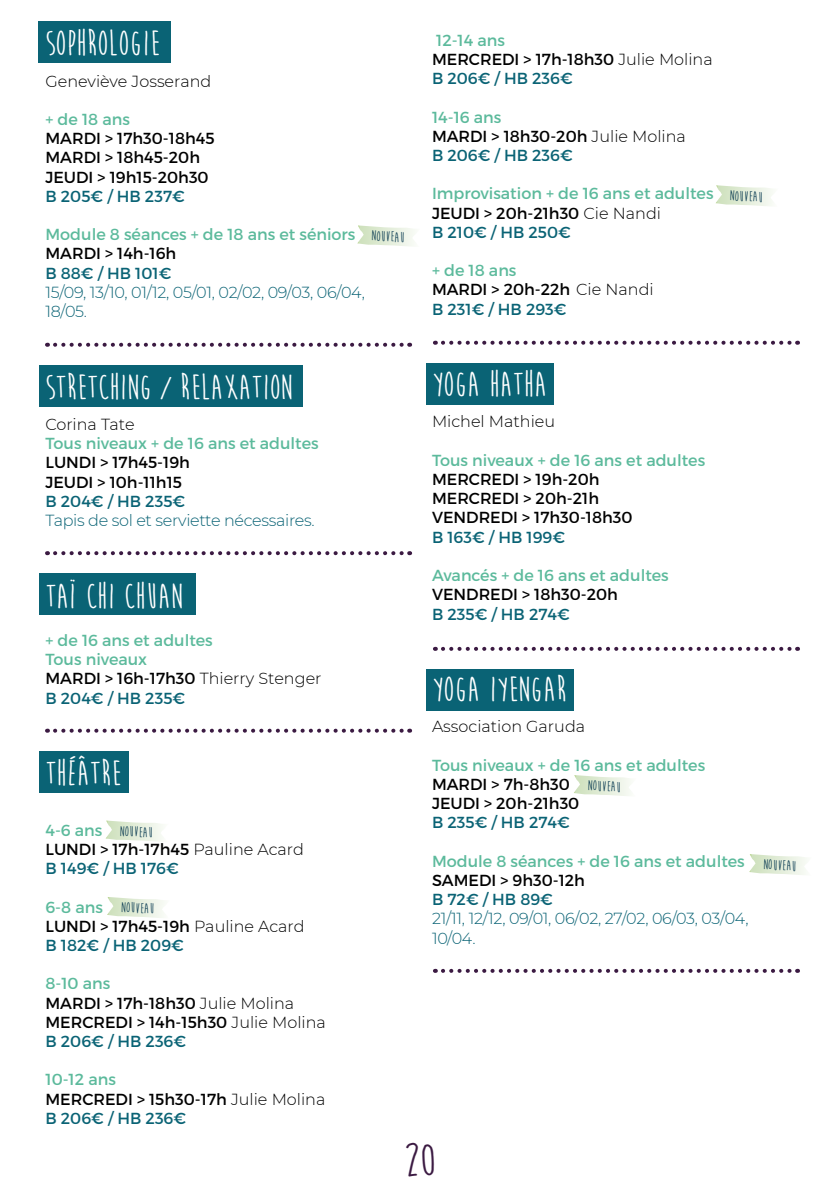
<style>
.page{position:relative;width:840px;height:1191px;background:#fff}
.page>*{position:absolute;margin:0;border:0;box-sizing:border-box;transform-origin:0 0}
.t1{font:700 48px "Moon Flower";color:#3b1a42}
.t2{font:700 36px "Moon Flower";color:#fff}
.t3{font:16px/19.2px "Montserrat";color:#000}
.t4{font:16px/19.2px "Montserrat";color:#5cba9c}
.t5{font:300 16px/19.2px "Montserrat";letter-spacing:-.02em;color:#0a6375}
.t6{font:16px "Montserrat";color:#0a6375}
.t7{font:300 16px "Montserrat";color:#000}
.t8{font:700 14.6px "Moon Flower";color:#0d3d54}
.s1{color:#1a637d}
.s2{color:#5cba9c}
.s3{font-weight:300}
.s4{color:#0a6375}
.s5{color:#000}
.s6{font-weight:300;color:#000}
</style>
<div class="page">
<svg style="left:55px;top:343px;width:355px;height:4px"></svg>
<div style="left:40px;top:365px;width:262px;height:41px;background:#0a6375"></div>
<svg style="left:55px;top:551px;width:355px;height:4px"></svg>
<div style="left:40px;top:573px;width:156px;height:42px;background:#0a6375"></div>
<svg style="left:55px;top:728px;width:355px;height:4px"></svg>
<div style="left:40px;top:751px;width:89px;height:41px;background:#0a6375"></div>
<svg style="left:442px;top:341px;width:355px;height:4px"></svg>
<div style="left:426px;top:363px;width:127px;height:41px;background:#0a6375"></div>
<svg style="left:442px;top:647px;width:355px;height:4px"></svg>
<div style="left:426px;top:669px;width:147px;height:41px;background:#0a6375"></div>
<svg style="left:442px;top:969px;width:355px;height:4px"></svg>
<div style="left:38px;top:21px;width:133px;height:42px;background:#0a6375"></div>
<svg style="left:357px;top:225px;width:58px;height:21px"></svg>
<svg style="left:716px;top:185px;width:57px;height:21px"></svg>
<svg style="left:106px;top:820px;width:57px;height:21px"></svg>
<svg style="left:107px;top:897px;width:57px;height:21px"></svg>
<svg style="left:574px;top:775px;width:57px;height:21px"></svg>
<svg style="left:749px;top:854px;width:58px;height:21px"></svg>
<h2 class="t2" style="left:45px;top:25px;width:116px">SOPHROLOGIE</h2>
<p class="t7" style="left:45px;top:70px;width:167px">Geneviève Josserand</p>
<p class="t4" style="left:45px;top:110px;width:86px">+ de 18 ans</p>
<p class="t3" style="left:45px;top:129px;width:170px">MARDI &gt; 17h30-18h45<br>MARDI &gt; 18h45-20h<br>JEUDI &gt; 19h15-20h30</p>
<p class="t6" style="left:45px;top:186px;width:141px">B 205€ / HB 237€</p>
<p class="t4" style="left:45px;top:225px;width:311px">Module 8 séances + de 18 ans et séniors</p>
<p class="t3" style="left:45px;top:244px;width:132px">MARDI &gt; 14h-16h</p>
<p class="t6" style="left:45px;top:263px;width:127px">B 88€ / HB 101€</p>
<p class="t5" style="left:45px;top:282px;width:321px">15/09, 13/10, 01/12, 05/01, 02/02, 09/03, 06/04,<br>18/05<span class="s1">.</span></p>
<p class="t8" style="left:371px;top:228px;width:35px;rotate:3deg">NOUVEAU</p>
<p class="t3" style="left:432px;top:30px;width:282px"><span class="s2">12-14 ans<br></span>MERCREDI &gt; 17h-18h30 <span class="s3">Julie Molina<br></span><span class="s4">B 206€ / HB 236€</span></p>
<p class="t3" style="left:432px;top:107px;width:255px"><span class="s2">14-16 ans<br></span>MARDI &gt; 18h30-20h <span class="s3">Julie Molina<br></span><span class="s4">B 206€ / HB 236€</span></p>
<p class="t4" style="left:432px;top:184px;width:283px">Improvisation + de 16 ans et adultes<br><span class="s5">JEUDI &gt; 20h-21h30</span> <span class="s6">Cie Nandi<br></span><span class="s4">B 210€ / HB 250€</span></p>
<p class="t3" style="left:432px;top:261px;width:223px"><span class="s2">+ de 18 ans<br></span>MARDI &gt; 20h-22h <span class="s3">Cie Nandi<br></span><span class="s4">B 231€ / HB 293€</span></p>
<p class="t8" style="left:729px;top:188px;width:35px;rotate:3deg">NOUVEAU</p>
<h2 class="t2" style="left:45px;top:368px;width:248px">STRETCHING / RELAXATION</h2>
<p class="t7" style="left:45px;top:413px;width:91px">Corina Tate</p>
<p class="t4" style="left:45px;top:434px;width:274px">Tous niveaux + de 16 ans et adultes</p>
<p class="t3" style="left:45px;top:453px;width:146px">LUNDI &gt; 17h45-19h<br>JEUDI &gt; 10h-11h15</p>
<p class="t6" style="left:45px;top:491px;width:141px">B 204€ / HB 235€</p>
<p class="t5" style="left:45px;top:510px;width:270px">Tapis de sol et serviette nécessaires.</p>
<h2 class="t2" style="left:45px;top:577px;width:139px">TAÏ CHI CHUAN</h2>
<p class="t4" style="left:45px;top:630px;width:277px">+ de 16 ans et adultes<br>Tous niveaux<br><span class="s5">MARDI &gt; 16h-17h30</span> <span class="s6">Thierry Stenger<br></span><span class="s4">B 204€ / HB 235€</span></p>
<h2 class="t2" style="left:45px;top:754px;width:77px">THÉÂTRE</h2>
<p class="t3" style="left:45px;top:820px;width:260px"><span class="s2">4-6 ans<br></span>LUNDI &gt; 17h-17h45 <span class="s3">Pauline Acard<br></span><span class="s4">B 149€ / HB 176€</span></p>
<p class="t3" style="left:45px;top:897px;width:260px"><span class="s2">6-8 ans<br></span>LUNDI &gt; 17h45-19h <span class="s3">Pauline Acard<br></span><span class="s4">B 182€ / HB 209€</span></p>
<p class="t3" style="left:45px;top:974px;width:282px"><span class="s2">8-10 ans<br></span>MARDI &gt; 17h-18h30 <span class="s3">Julie Molina<br></span>MERCREDI &gt; 14h-15h30 <span class="s3">Julie Molina<br></span><span class="s4">B 206€ / HB 236€</span></p>
<p class="t3" style="left:45px;top:1070px;width:281px"><span class="s2">10-12 ans<br></span>MERCREDI &gt; 15h30-17h <span class="s3">Julie Molina<br></span><span class="s4">B 206€ / HB 236€</span></p>
<p class="t8" style="left:120px;top:823px;width:35px;rotate:3deg">NOUVEAU</p>
<p class="t8" style="left:121px;top:899px;width:35px;rotate:3deg">NOUVEAU</p>
<h2 class="t2" style="left:432px;top:366px;width:116px">YOGA HATHA</h2>
<p class="t7" style="left:432px;top:411px;width:125px">Michel Mathieu</p>
<p class="t4" style="left:432px;top:450px;width:274px">Tous niveaux + de 16 ans et adultes</p>
<p class="t3" style="left:432px;top:470px;width:202px">MERCREDI &gt; 19h-20h<br>MERCREDI &gt; 20h-21h<br>VENDREDI &gt; 17h30-18h30</p>
<p class="t6" style="left:432px;top:527px;width:134px">B 163€ / HB 199€</p>
<p class="t4" style="left:432px;top:566px;width:238px">Avancés + de 16 ans et adultes</p>
<p class="t3" style="left:432px;top:585px;width:187px">VENDREDI &gt; 18h30-20h</p>
<p class="t6" style="left:432px;top:604px;width:139px">B 235€ / HB 274€</p>
<h2 class="t2" style="left:432px;top:670px;width:136px">YOGA IYENGAR</h2>
<p class="t7" style="left:432px;top:716px;width:154px">Association Garuda</p>
<p class="t4" style="left:432px;top:755px;width:274px">Tous niveaux + de 16 ans et adultes</p>
<p class="t3" style="left:432px;top:774px;width:149px">MARDI &gt; 7h-8h30<br>JEUDI &gt; 20h-21h30</p>
<p class="t6" style="left:432px;top:813px;width:139px">B 235€ / HB 274€</p>
<p class="t4" style="left:432px;top:851px;width:314px">Module 8 séances + de 16 ans et adultes</p>
<p class="t3" style="left:432px;top:870px;width:154px">SAMEDI &gt; 9h30-12h</p>
<p class="t6" style="left:432px;top:889px;width:122px">B 72€ / HB 89€</p>
<p class="t5" style="left:432px;top:908px;width:318px">21/11, 12/12, 09/01, 06/02, 27/02, 06/03, 03/04,<br>10/04.</p>
<p class="t8" style="left:588px;top:777px;width:35px;rotate:3deg">NOUVEAU</p>
<p class="t8" style="left:763px;top:856px;width:35px;rotate:3deg">NOUVEAU</p>
<h1 class="t1" style="left:403px;top:1135px;width:34px">20</h1>
</div>
